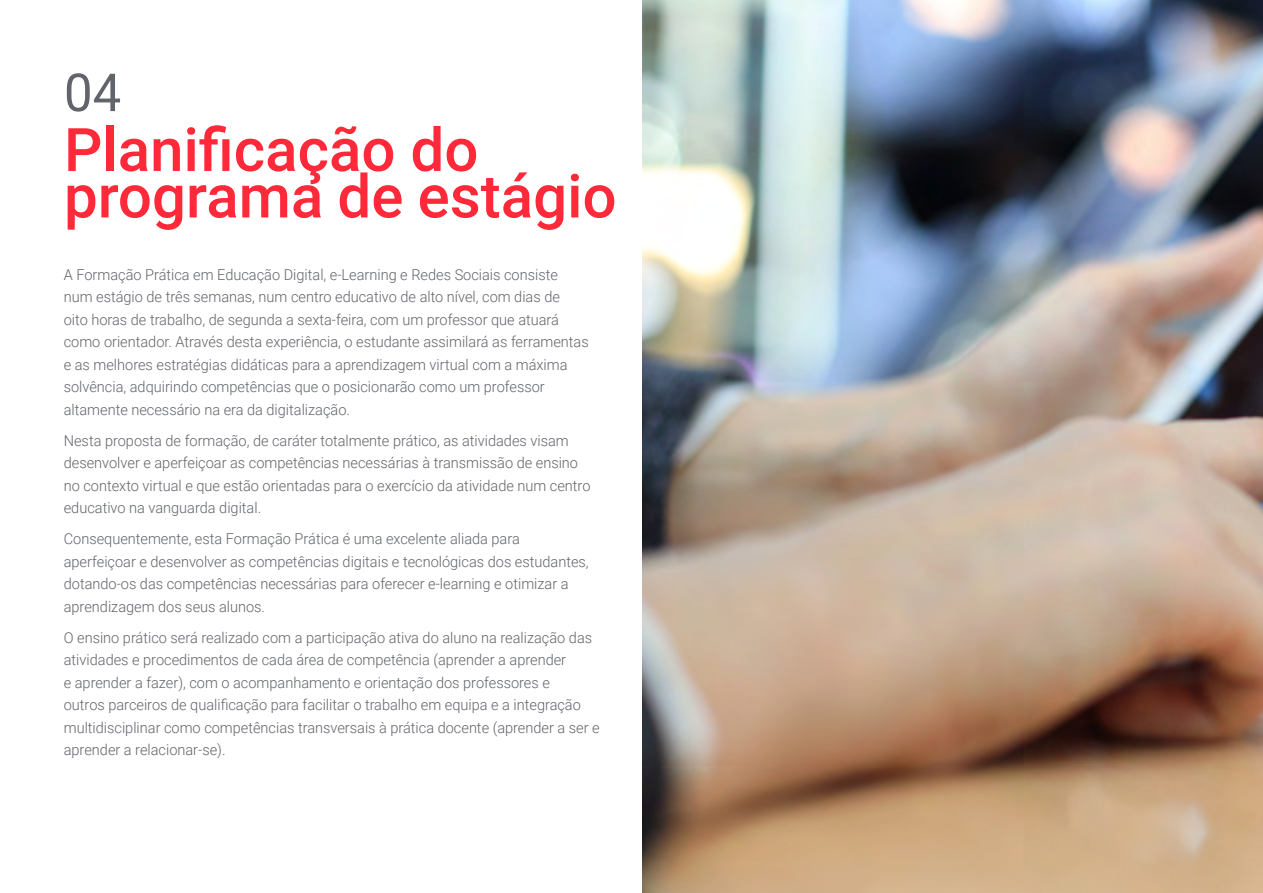
<style>
.page{position:relative;width:1263px;height:893px;background:#fff}
.page>*{position:absolute;margin:0;border:0;box-sizing:border-box;transform-origin:0 0}
.t1{font:500 60px/46.5px "Roboto";color:#ff293a}
.t2{font:52.5px "Roboto";color:#61646a}
.t3{font:300 15px/22.5px "Roboto";color:#61646a}
</style>
<div class="page">
<img style="left:642px;top:0;width:621px;height:893px">
<h2 class="t2" style="left:64px;top:56px;width:59px">04</h2>
<h1 class="t1" style="left:64px;top:124px;width:554px">Planificação do programa de estágio</h1>
<p class="t3" style="left:64px;top:262px;width:526px">A Formação Prática em Educação Digital, e-Learning e Redes Sociais consiste num estágio de três semanas, num centro educativo de alto nível, com dias de<br>oito horas de trabalho, de segunda a sexta-feira, com um professor que atuará como orientador. Através desta experiência, o estudante assimilará as ferramentas e as melhores estratégias didáticas para a aprendizagem virtual com a máxima solvência, adquirindo competências que o posicionarão como um professor altamente necessário na era da digitalização.</p>
<p class="t3" style="left:64px;top:428px;width:528px">Nesta proposta de formação, de caráter totalmente prático, as atividades visam desenvolver e aperfeiçoar as competências necessárias à transmissão de ensino no contexto virtual e que estão orientadas para o exercício da atividade num centro educativo na vanguarda digital.</p>
<p class="t3" style="left:64px;top:527px;width:526px">Consequentemente, esta Formação Prática é uma excelente aliada para aperfeiçoar e desenvolver as competências digitais e tecnológicas dos estudantes, dotando-os das competências necessárias para oferecer e-learning e otimizar a aprendizagem dos seus alunos.</p>
<p class="t3" style="left:64px;top:625px;width:537px">O ensino prático será realizado com a participação ativa do aluno na realização das atividades e procedimentos de cada área de competência (aprender a aprender<br>e aprender a fazer), com o acompanhamento e orientação dos professores e<br>outros parceiros de qualificação para facilitar o trabalho em equipa e a integração multidisciplinar como competências transversais à prática docente (aprender a ser e aprender a relacionar-se).</p>
</div>
